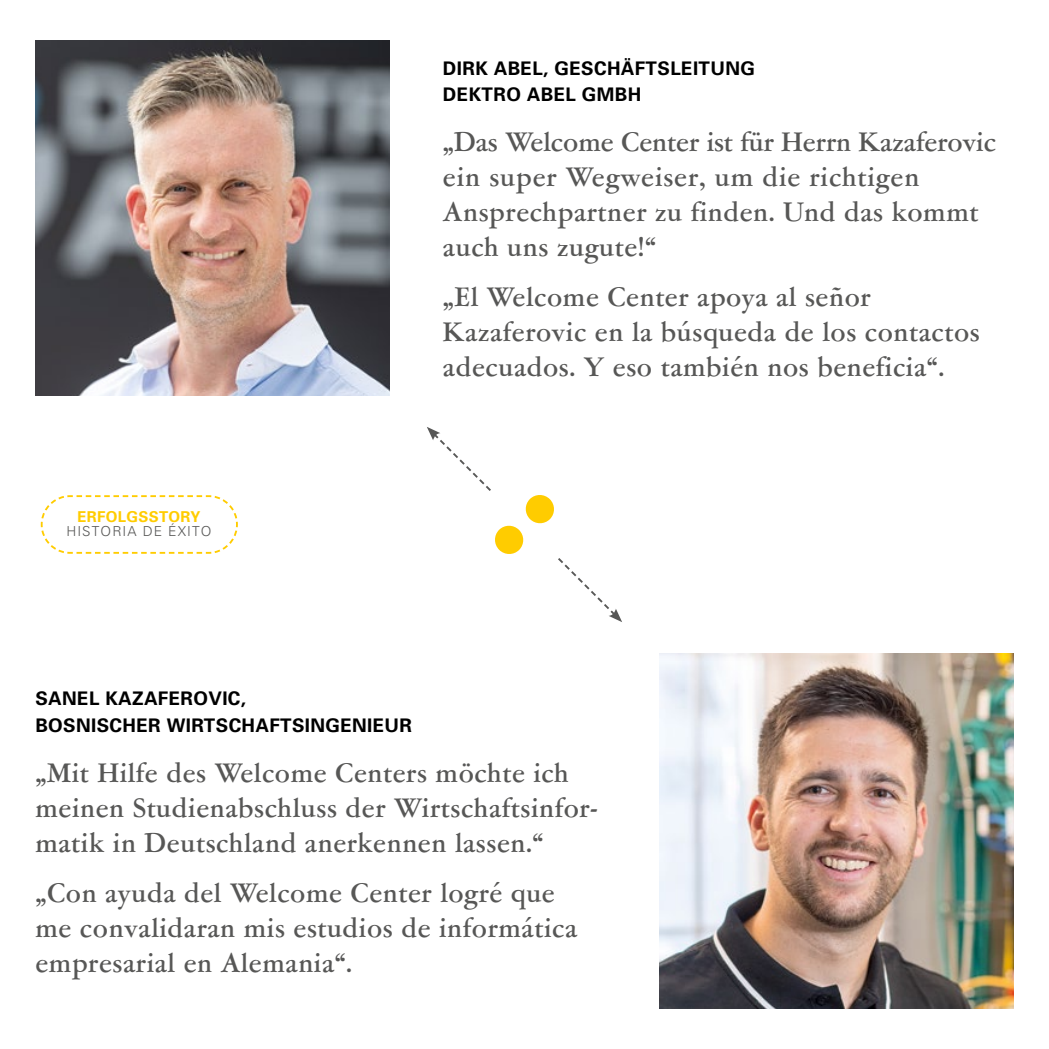
<style>
.page{position:relative;width:1049px;height:1049px;background:#fff}
.page>*{position:absolute;margin:0;border:0;box-sizing:border-box;transform-origin:0 0}
.t1{font:500 30px/35px "Garamont Amst SB";letter-spacing:.02em;color:#575756}
.t2{font:700 18.75px/26.2px "Univers";letter-spacing:.02em;color:#000}
.t3{font:700 15px "Univers";letter-spacing:.02em;color:#fc0}
.t4{font:300 13.75px "Univers";letter-spacing:.08em;color:#575756}
</style>
<div class="page">
<img style="left:35px;top:41px;width:355px;height:354px">
<img style="left:659px;top:654px;width:354px;height:354px">
<svg style="left:427px;top:427px;width:195px;height:195px"></svg>
<svg style="left:40px;top:495px;width:198px;height:59px"></svg>
<p class="t3" style="left:77px;top:507px;width:125px">ERFOLGSSTORY</p>
<p class="t4" style="left:66px;top:523px;width:147px">HISTORIA DE ÉXITO</p>
<p class="t2" style="left:443px;top:55px;width:313px">DIRK ABEL, GESCHÄFTSLEITUNG<br>DEKTRO ABEL GMBH</p>
<p class="t1" style="left:443px;top:126px;width:554px">„Das Welcome Center ist für Herrn Kazaferovic ein super Wegweiser, um die richtigen Ansprechpartner zu finden. Und das kommt auch uns zugute!“</p>
<p class="t1" style="left:443px;top:281px;width:538px">„El Welcome Center apoya al señor<br>Kazaferovic en la búsqueda de los contactos adecuados. Y eso también nos beneficia“.</p>
<p class="t2" style="left:35px;top:685px;width:378px">SANEL KAZAFEROVIC,<br>BOSNISCHER WIRTSCHAFTSINGENIEUR</p>
<p class="t1" style="left:35px;top:756px;width:564px">„Mit Hilfe des Welcome Centers möchte ich meinen Studienabschluss der Wirtschaftsinfor&shy;matik in Deutschland anerkennen lassen.“</p>
<p class="t1" style="left:35px;top:876px;width:543px">„Con ayuda del Welcome Center logré que me convalidaran mis estudios de informática empresarial en Alemania“.</p>
</div>
